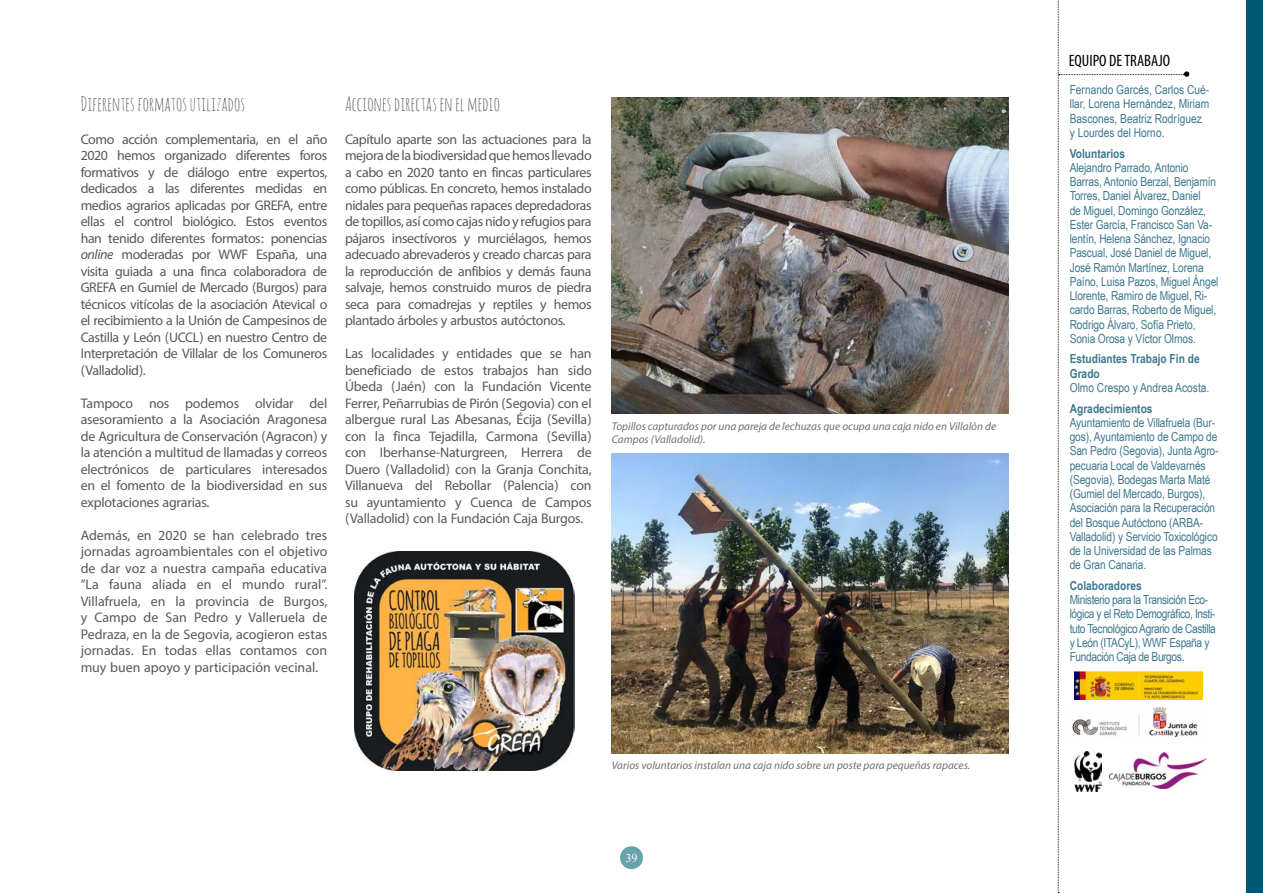
<style>
.page{position:relative;width:1263px;height:893px;background:#fff}
.page>*{position:absolute;margin:0;border:0;box-sizing:border-box;transform-origin:0 0}
.t1{font:19.5px/16.5px "Myriad Arabic";letter-spacing:-.01em;color:#58585a;text-align:justify}
.t2{font:19.5px "Amatic SC";color:#58585a}
.t3{font:condensed 16.5px "Myriad Pro";color:#000}
.t4{font:12.45px/14.2px "Arial Narrow";letter-spacing:-.01em;color:#3d788f}
.t5{font:12.45px/14.2px "Arial Narrow";letter-spacing:-.03em;color:#3d788f}
.t6{font:700 12.45px/14.2px "Arial Narrow";color:#3d788f}
.t7{font:12px "Times New Roman";color:#fff}
.t8{font:italic 11.25px/13.5px "Myriad Pro";color:#707172}
.s1{font-style:italic}
</style>
<div class="page">
<div style="left:620px;top:846px;width:23px;height:23px;background:#68a2ab;border-radius:50%"></div>
<img style="left:1189px;top:672px;width:13px;height:27px">
<img style="left:1189px;top:758px;width:17px;height:19px">
<img style="left:1189px;top:722px;width:9px;height:14px">
<svg style="left:1058px;top:0;width:131px;height:893px"></svg>
<img style="left:612px;top:98px;width:396px;height:315px">
<img style="left:612px;top:454px;width:396px;height:299px">
<img style="left:354px;top:551px;width:220px;height:220px">
<div style="left:1247px;top:0;width:16px;height:893px;background:#005972"></div>
<p class="t2" style="left:81px;top:91px;width:166px">Diferentes formatos utilizados</p>
<p class="t1" style="left:81px;top:131px;width:248px">Como acción complementaria, en el año 2020 hemos organizado diferentes foros formativos y de diálogo entre expertos, dedicados a las diferentes medidas en medios agrarios aplicadas por GREFA, entre ellas el control biológico. Estos eventos han tenido diferentes formatos: ponencias <span class="s1">online</span> moderadas por WWF España, una visita guiada a una finca colaboradora de GREFA en Gumiel de Mercado (Burgos) para técnicos vitícolas de la asociación Atevical o el recibimiento a la Unión de Campesinos de Castilla y León (UCCL) en nuestro Centro de Interpretación de Villalar de los Comuneros (Valladolid).</p>
<p class="t1" style="left:81px;top:395px;width:248px">Tampoco nos podemos olvidar del asesoramiento a la Asociación Aragonesa de Agricultura de Conservación (Agracon) y la atención a multitud de llamadas y correos electrónicos de particulares interesados en el fomento de la biodiversidad en sus explotaciones agrarias.</p>
<p class="t1" style="left:81px;top:527px;width:248px">Además, en 2020 se han celebrado tres jornadas agroambientales con el objetivo de dar voz a nuestra campaña educativa ”La fauna aliada en el mundo rural”.<br>Villafruela, en la provincia de Burgos, y Campo de San Pedro y Valleruela de Pedraza, en la de Segovia, acogieron estas jornadas. En todas ellas contamos con muy buen apoyo y participación vecinal.</p>
<p class="t2" style="left:345px;top:91px;width:157px">Acciones directas en el medio</p>
<p class="t1" style="left:345px;top:131px;width:248px">Capítulo aparte son las actuaciones para la mejora de la biodiversidad que hemos llevado a cabo en 2020 tanto en fincas particulares como públicas. En concreto, hemos instalado nidales para pequeñas rapaces depredadoras de topillos, así como cajas nido y refugios para pájaros insectívoros y murciélagos, hemos adecuado abrevaderos y creado charcas para la reproducción de anfibios y demás fauna salvaje, hemos construido muros de piedra seca para comadrejas y reptiles y hemos plantado árboles y arbustos autóctonos.</p>
<p class="t1" style="left:345px;top:345px;width:248px">Las localidades y entidades que se han beneficiado de estos trabajos han sido Úbeda (Jaén) con la Fundación Vicente Ferrer, Peñarrubias de Pirón (Segovia) con el albergue rural Las Abesanas, Écija (Sevilla) con la finca Tejadilla, Carmona (Sevilla) con Iberhanse-Naturgreen, Herrera de Duero (Valladolid) con la Granja Conchita, Villanueva del Rebollar (Palencia) con su ayuntamiento y Cuenca de Campos (Valladolid) con la Fundación Caja Burgos.</p>
<p class="t8" style="left:612px;top:419px;width:386px">Topillos capturados por una pareja de lechuzas que ocupa una caja nido en Villalón de<br>Campos (Valladolid).</p>
<p class="t8" style="left:612px;top:758px;width:360px">Varios voluntarios instalan una caja nido sobre un poste para pequeñas rapaces.</p>
<p class="t7" style="left:625px;top:850px;width:13px">39</p>
<p class="t3" style="left:1069px;top:50px;width:103px">EQUIPO DE TRABAJO</p>
<p class="t4" style="left:1070px;top:82px;width:141px">Fernando Garcés, Carlos Cué&shy;llar, Lorena Hernández, Miriam<br>Bascones, Beatriz Rodríguez y Lourdes del Horno.</p>
<p class="t6" style="left:1070px;top:145px;width:57px">Voluntarios</p>
<p class="t4" style="left:1070px;top:160px;width:150px">Alejandro Parrado, Antonio<br>Barras, Antonio Berzal, Benjamín<br>Torres, Daniel Álvarez, Daniel<br>de Miguel, Domingo González,<br>Ester García, Francisco San Va&shy;lentín, Helena Sánchez, Ignacio<br>Pascual, José Daniel de Miguel,<br>José Ramón Martínez, Lorena<br>Paíno, Luisa Pazos, Miguel Ángel<br>Llorente, Ramiro de Miguel, Ri&shy;cardo Barras, Roberto de Miguel,<br>Rodrigo Álvaro, Sofía Prieto,<br>Sonia Orosa y Víctor Olmos.</p>
<p class="t6" style="left:1070px;top:351px;width:131px">Estudiantes Trabajo Fin de<br>Grado</p>
<p class="t4" style="left:1070px;top:380px;width:141px">Olmo Crespo y Andrea Acosta.</p>
<p class="t6" style="left:1070px;top:400px;width:84px">Agradecimientos</p>
<p class="t4" style="left:1070px;top:415px;width:150px">Ayuntamiento de Villafruela (Bur&shy;gos), Ayuntamiento de Campo de<br>San Pedro (Segovia), Junta Agro&shy;pecuaria Local de Valdevarnés (Segovia), Bodegas Marta Maté (Gumiel del Mercado, Burgos),<br>Asociación para la Recuperación del Bosque Autóctono (ARBA-<br>Valladolid) y Servicio Toxicológico de la Universidad de las Palmas de Gran Canaria.</p>
<p class="t6" style="left:1070px;top:578px;width:74px">Colaboradores</p>
<p class="t5" style="left:1070px;top:592px;width:148px">Ministerio para la Transición Eco&shy;lógica y el Reto Demográfico, Insti&shy;tuto Tecnológico Agrario de Castilla y León (ITACyL), WWF España y<br>Fundación Caja de Burgos.</p>
</div>
